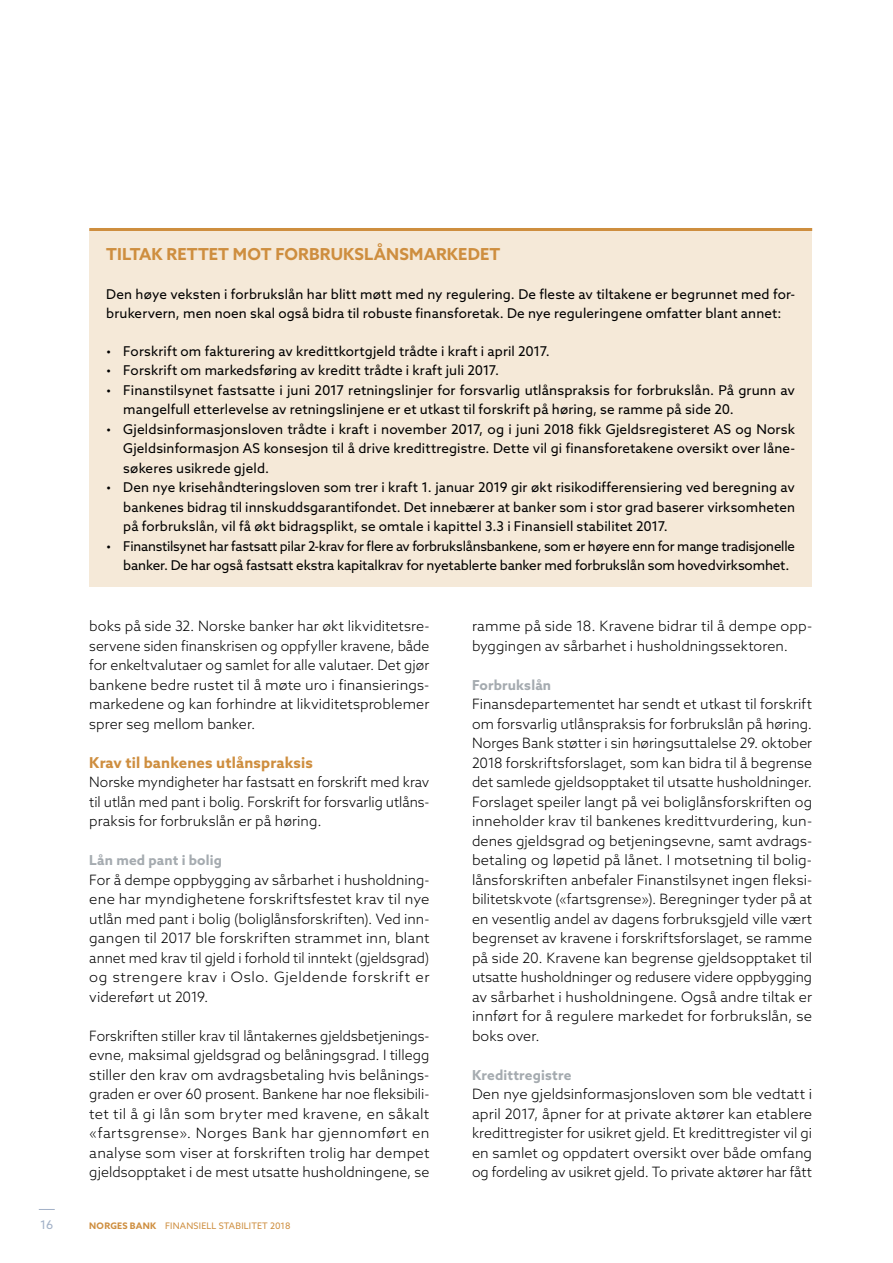
<style>
.page{position:relative;width:893px;height:1263px;background:#fff}
.page>*{position:absolute;margin:0;border:0;box-sizing:border-box;transform-origin:0 0}
.t1{font:700 16.5px "Azo Sans";letter-spacing:.01em;color:#ce8e3f}
.t2{font:700 15px "Azo Sans";letter-spacing:.01em;color:#ce8e3f}
.t3{font:300 14.25px/19.5px "Azo Sans";letter-spacing:.005em;color:#000}
.t4{font:700 13.65px "Azo Sans";letter-spacing:.01em;color:#a5abb0}
.t5{font:13.5px/19.5px "Azo Sans";letter-spacing:.005em;color:#000}
.t6{font:13.5px/19.5px "Azo Sans";letter-spacing:-.015em;color:#000}
.t7{font:12px "Azo Sans";color:#a2b1c7}
.t8{font:9px "Azo Sans";letter-spacing:.02em;color:#ce8e3f}
.s1{font-weight:700}
</style>
<div class="page">
<svg style="left:39px;top:1209px;width:16px;height:1px"></svg>
<div style="left:89px;top:230px;width:723px;height:357px;background:#f5e9d8"></div>
<hr style="left:89px;top:228px;width:723px;height:3px;background:#ce8e3f">
<p class="t1" style="left:106px;top:243px;width:396px">Tiltak rettet mot forbrukslån smarkedet</p>
<p class="t5" style="left:106px;top:284px;width:690px">Den høye veksten i forbrukslån har blitt møtt med ny regulering. De fleste av tiltakene er begrunnet med for&shy;brukervern, men noen skal også bidra til robuste finansforetak. De nye reguleringene omfatter blant annet:</p>
<p class="t5" style="left:106px;top:341px;width:445px">• Forskrift om fakturering av kredittkortgjeld trådte i kraft i april 2017.</p>
<p class="t5" style="left:106px;top:360px;width:394px">• Forskrift om markedsføring av kreditt trådte i kraft juli 2017.</p>
<p class="t5" style="left:123px;top:380px;width:673px;text-indent:-17px">• Finanstilsynet fastsatte i juni 2017 retningslinjer for forsvarlig utlånspraksis for forbrukslån. På grunn av mangelfull etterlevelse av retningslinjene er et utkast til forskrift på høring, se ramme på side 20.</p>
<p class="t5" style="left:123px;top:419px;width:673px;text-align:justify;text-indent:-17px">• Gjeldsinformasjonsloven trådte i kraft i november 2017, og i juni 2018 fikk Gjeldsregisteret AS og Norsk Gjeldsinformasjon AS konsesjon til å drive kredittregistre. Dette vil gi finansforetakene oversikt over låne&shy;søkeres usikrede gjeld.</p>
<p class="t5" style="left:123px;top:477px;width:673px;text-align:justify;text-indent:-17px">• Den nye krisehåndteringsloven som trer i kraft 1. januar 2019 gir økt risikodifferensiering ved beregning av bankenes bidrag til innskuddsgarantifondet. Det innebærer at banker som i stor grad baserer virksomheten på forbrukslån, vil få økt bidragsplikt, se omtale i kapittel 3.3 i Finansiell stabilitet 2017.</p>
<p class="t6" style="left:123px;top:536px;width:673px;text-indent:-17px">• Finanstilsynet har fastsatt pilar 2-krav for flere av forbrukslånsbankene, som er høyere enn for mange tradisjonelle banker. De har også fastsatt ekstra kapitalkrav for nyetablerte banker med forbrukslån som hovedvirksomhet.</p>
<p class="t3" style="left:89px;top:616px;width:342px">boks på side 32. Norske banker har økt likviditetsre&shy;servene siden finanskrisen og oppfyller kravene, både for enkeltvalutaer og samlet for alle valutaer. Det gjør bankene bedre rustet til å møte uro i finansierings&shy;markedene og kan forhindre at likviditetsproblemer sprer seg mellom banker.</p>
<p class="t2" style="left:89px;top:752px;width:225px">Krav til bankenes utlånspraksis</p>
<p class="t3" style="left:89px;top:772px;width:342px;text-align:justify">Norske myndigheter har fastsatt en forskrift med krav til utlån med pant i bolig. Forskrift for forsvarlig utlåns&shy;praksis for forbrukslån er på høring.</p>
<p class="t4" style="left:89px;top:851px;width:134px">Lån med pant i bolig</p>
<p class="t3" style="left:89px;top:870px;width:342px">For å dempe oppbygging av sårbarhet i husholdning&shy;ene har myndighetene forskriftsfestet krav til nye utlån med pant i bolig (boliglånsforskriften). Ved inn&shy;gangen til 2017 ble forskriften strammet inn, blant annet med krav til gjeld i forhold til inntekt (gjeldsgrad) og strengere krav i Oslo. Gjeldende forskrift er videreført ut 2019.</p>
<p class="t3" style="left:89px;top:1026px;width:342px;text-align:justify">Forskriften stiller krav til låntakernes gjeldsbetjenings&shy;evne, maksimal gjeldsgrad og belåningsgrad. I tillegg stiller den krav om avdragsbetaling hvis belånings&shy;graden er over 60 prosent. Bankene har noe fleksibili&shy;tet til å gi lån som bryter med kravene, en såkalt «fartsgrense». Norges Bank har gjennomført en analyse som viser at forskriften trolig har dempet gjeldsopptaket i de mest utsatte husholdningene, se</p>
<p class="t7" style="left:40px;top:1217px;width:15px">16</p>
<p class="t8" style="left:89px;top:1220px;width:203px"><span class="s1">NORGES BANK</span> finansiell stabilitet 2018</p>
<p class="t3" style="left:472px;top:616px;width:342px">ramme på side 18. Kravene bidrar til å dempe opp&shy;byggingen av sårbarhet i husholdningssektoren.</p>
<p class="t4" style="left:472px;top:676px;width:81px">Forbrukslån</p>
<p class="t3" style="left:472px;top:694px;width:342px">Finansdepartementet har sendt et utkast til forskrift om forsvarlig utlånspraksis for forbrukslån på høring.<br>Norges Bank støtter i sin høringsuttalelse 29. oktober 2018 forskriftsforslaget, som kan bidra til å begrense det samlede gjeldsopptaket til utsatte husholdninger.<br>Forslaget speiler langt på vei boliglånsforskriften og inneholder krav til bankenes kredittvurdering, kun&shy;denes gjeldsgrad og betjeningsevne, samt avdrags&shy;betaling og løpetid på lånet. I motsetning til bolig&shy;lånsforskriften anbefaler Finanstilsynet ingen fleksi&shy;bilitetskvote («fartsgrense»). Beregninger tyder på at en vesentlig andel av dagens forbruksgjeld ville vært begrenset av kravene i forskriftsforslaget, se ramme på side 20. Kravene kan begrense gjeldsopptaket til utsatte husholdninger og redusere videre oppbygging av sårbarhet i husholdningene. Også andre tiltak er innført for å regulere markedet for forbrukslån, se boks over.</p>
<p class="t4" style="left:472px;top:1066px;width:101px">Kredittregistre</p>
<p class="t3" style="left:472px;top:1084px;width:342px;text-align:justify">Den nye gjeldsinformasjonsloven som ble vedtatt i april 2017, åpner for at private aktører kan etablere kredittregister for usikret gjeld. Et kredittregister vil gi en samlet og oppdatert oversikt over både omfang og fordeling av usikret gjeld. To private aktører har fått</p>
</div>
